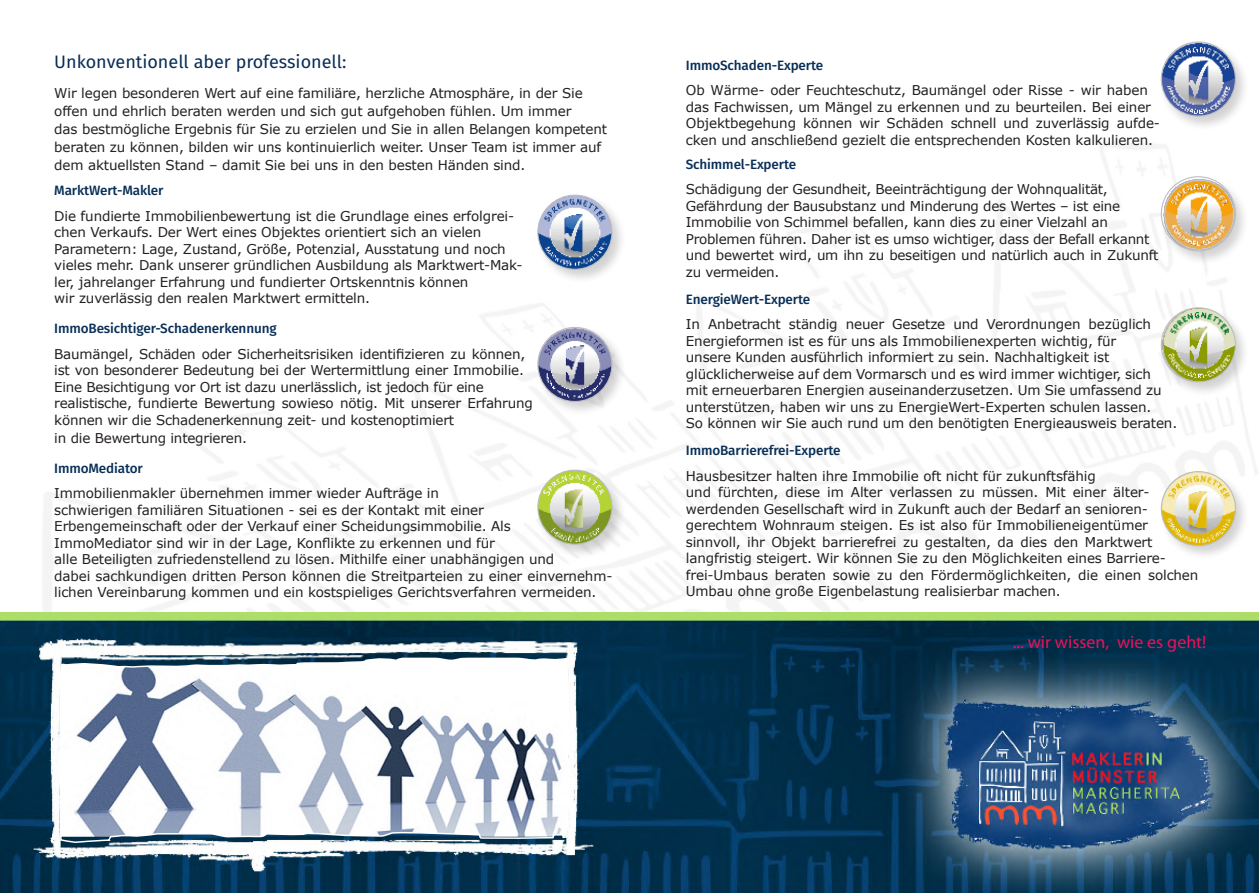
<style>
.page{position:relative;width:1259px;height:893px;background:#fff}
.page>*{position:absolute;margin:0;border:0;box-sizing:border-box;transform-origin:0 0}
.t1{font:18px "Fira Sans";color:#082e56}
.t2{font:18px "Myriad Pro";color:#ed105a}
.t3{font:13.5px/16.5px "Verdana";letter-spacing:-.01em;color:#231f20}
.t4{font:500 13.5px "Fira Sans";letter-spacing:-.01em;color:#082e56}
</style>
<div class="page">
<div style="left:535px;top:192px;width:91px;height:91px;background:#231f20;opacity:.2"></div>
<img style="left:538px;top:195px;width:74px;height:74px;border-radius:37px">
<div style="left:537px;top:195px;width:75px;height:75px;border:1px solid #bcbdc0;border-radius:50%"></div>
<div style="left:535px;top:325px;width:91px;height:90px;background:#231f20;opacity:.2"></div>
<img style="left:538px;top:327px;width:74px;height:74px;border-radius:37px">
<div style="left:537px;top:327px;width:75px;height:75px;border:1px solid #bcbdc0;border-radius:50%"></div>
<div style="left:1158px;top:39px;width:91px;height:91px;background:#231f20;opacity:.2"></div>
<img style="left:1161px;top:42px;width:74px;height:74px;border-radius:37px">
<div style="left:1160px;top:41px;width:76px;height:76px;border:1px solid #bcbdc0;border-radius:50%"></div>
<div style="left:1158px;top:174px;width:91px;height:91px;background:#231f20;opacity:.2"></div>
<img style="left:1161px;top:177px;width:74px;height:74px;border-radius:37px">
<div style="left:1160px;top:176px;width:76px;height:75px;border:1px solid #bcbdc0;border-radius:50%"></div>
<div style="left:535px;top:467px;width:91px;height:91px;background:#231f20;opacity:.2"></div>
<img style="left:538px;top:470px;width:74px;height:74px;border-radius:37px">
<div style="left:537px;top:470px;width:75px;height:75px;border:1px solid #bcbdc0;border-radius:50%"></div>
<div style="left:1158px;top:305px;width:91px;height:91px;background:#231f20;opacity:.2"></div>
<img style="left:1161px;top:308px;width:74px;height:74px;border-radius:37px">
<div style="left:1160px;top:307px;width:76px;height:75px;border:1px solid #bcbdc0;border-radius:50%"></div>
<div style="left:1158px;top:469px;width:91px;height:91px;background:#231f20;opacity:.2"></div>
<img style="left:1161px;top:472px;width:74px;height:74px;border-radius:37px">
<div style="left:1160px;top:471px;width:76px;height:75px;border:1px solid #bcbdc0;border-radius:50%"></div>
<img style="left:0;top:612px;width:1259px;height:281px">
<svg style="left:58px;top:581px;width:514px;height:306px"></svg>
<h1 class="t1" style="left:54px;top:48px;width:294px">Unkonventionell aber professionell:</h1>
<p class="t3" style="left:54px;top:84px;width:554px;line-height:18px">Wir legen besonderen Wert auf eine familiäre, herzliche Atmosphäre, in der Sie offen und ehrlich beraten werden und sich gut aufgehoben fühlen. Um immer<br>das bestmögliche Ergebnis für Sie zu erzielen und Sie in allen Belangen kompetent beraten zu können, bilden wir uns kontinuierlich weiter. Unser Team ist immer auf dem aktuellsten Stand – damit Sie bei uns in den besten Händen sind.</p>
<p class="t4" style="left:54px;top:180px;width:111px">MarktWert-Makler</p>
<p class="t3" style="left:54px;top:207px;width:470px">Die fundierte Immobilienbewertung ist die Grundlage eines erfolgrei&shy;chen Verkaufs. Der Wert eines Objektes orientiert sich an vielen Parametern: Lage, Zustand, Größe, Potenzial, Ausstatung und noch vieles mehr. Dank unserer gründlichen Ausbildung als Marktwert-Mak&shy;ler, jahrelanger Erfahrung und fundierter Ortskenntnis können<br>wir zuverlässig den realen Marktwert ermitteln.</p>
<p class="t4" style="left:54px;top:318px;width:224px">ImmoBesichtiger-Schadenerkennung</p>
<p class="t3" style="left:54px;top:345px;width:480px">Baumängel, Schäden oder Sicherheitsrisiken identifizieren zu können, ist von besonderer Bedeutung bei der Wertermittlung einer Immobilie.<br>Eine Besichtigung vor Ort ist dazu unerlässlich, ist jedoch für eine realistische, fundierte Bewertung sowieso nötig. Mit unserer Erfahrung können wir die Schadenerkennung zeit- und kostenoptimiert</p>
<p class="t3" style="left:54px;top:429px;width:194px">in die Bewertung integrieren.</p>
<p class="t4" style="left:54px;top:457px;width:90px">ImmoMediator</p>
<p class="t3" style="left:54px;top:485px;width:560px">Immobilienmakler übernehmen immer wieder Aufträge in<br>schwierigen familiären Situationen - sei es der Kontakt mit einer Erbengemeinschaft oder der Verkauf einer Scheidungsimmobilie. Als<br>ImmoMediator sind wir in der Lage, Konflikte zu erkennen und für<br>alle Beteiligten zufriedenstellend zu lösen. Mithilfe einer unabhängigen und<br>dabei sachkundigen dritten Person können die Streitparteien zu einer einvernehm&shy;lichen Vereinbarung kommen und ein kostspieliges Gerichtsverfahren vermeiden.</p>
<p class="t4" style="left:686px;top:54px;width:139px">ImmoSchaden-Experte</p>
<p class="t3" style="left:686px;top:82px;width:475px">Ob Wärme- oder Feuchteschutz, Baumängel oder Risse - wir haben das Fachwissen, um Mängel zu erkennen und zu beurteilen. Bei einer Objektbegehung können wir Schäden schnell und zuverlässig aufde&shy;cken und anschließend gezielt die entsprechenden Kosten kalkulieren.</p>
<p class="t4" style="left:686px;top:153px;width:112px">Schimmel-Experte</p>
<p class="t3" style="left:686px;top:181px;width:474px">Schädigung der Gesundheit, Beeinträchtigung der Wohnqualität, Gefährdung der Bausubstanz und Minderung des Wertes – ist eine Immobilie von Schimmel befallen, kann dies zu einer Vielzahl an Problemen führen. Daher ist es umso wichtiger, dass der Befall erkannt und bewertet wird, um ihn zu beseitigen und natürlich auch in Zukunft zu vermeiden.</p>
<p class="t4" style="left:686px;top:288px;width:126px">EnergieWert-Experte</p>
<p class="t3" style="left:686px;top:316px;width:493px">In Anbetracht ständig neuer Gesetze und Verordnungen bezüglich Energieformen ist es für uns als Immobilienexperten wichtig, für<br>unsere Kunden ausführlich informiert zu sein. Nachhaltigkeit ist glücklicherweise auf dem Vormarsch und es wird immer wichtiger, sich<br>mit erneuerbaren Energien auseinanderzusetzen. Um Sie umfassend zu unterstützen, haben wir uns zu EnergieWert-Experten schulen lassen.<br>So können wir Sie auch rund um den benötigten Energieausweis beraten.</p>
<p class="t4" style="left:686px;top:440px;width:156px">ImmoBarrierefrei-Experte</p>
<p class="t3" style="left:686px;top:467px;width:514px">Hausbesitzer halten ihre Immobilie oft nicht für zukunftsfähig<br>und fürchten, diese im Alter verlassen zu müssen. Mit einer älter&shy;werdenden Gesellschaft wird in Zukunft auch der Bedarf an senioren&shy;gerechtem Wohnraum steigen. Es ist also für Immobilieneigentümer sinnvoll, ihr Objekt barrierefrei zu gestalten, da dies den Marktwert langfristig steigert. Wir können Sie zu den Möglichkeiten eines Barriere&shy;frei-Umbaus beraten sowie zu den Fördermöglichkeiten, die einen solchen Umbau ohne große Eigenbelastung realisierbar machen.</p>
<h1 class="t2" style="left:1012px;top:631px;width:195px">... wir wissen, wie es geht!</h1>
</div>
